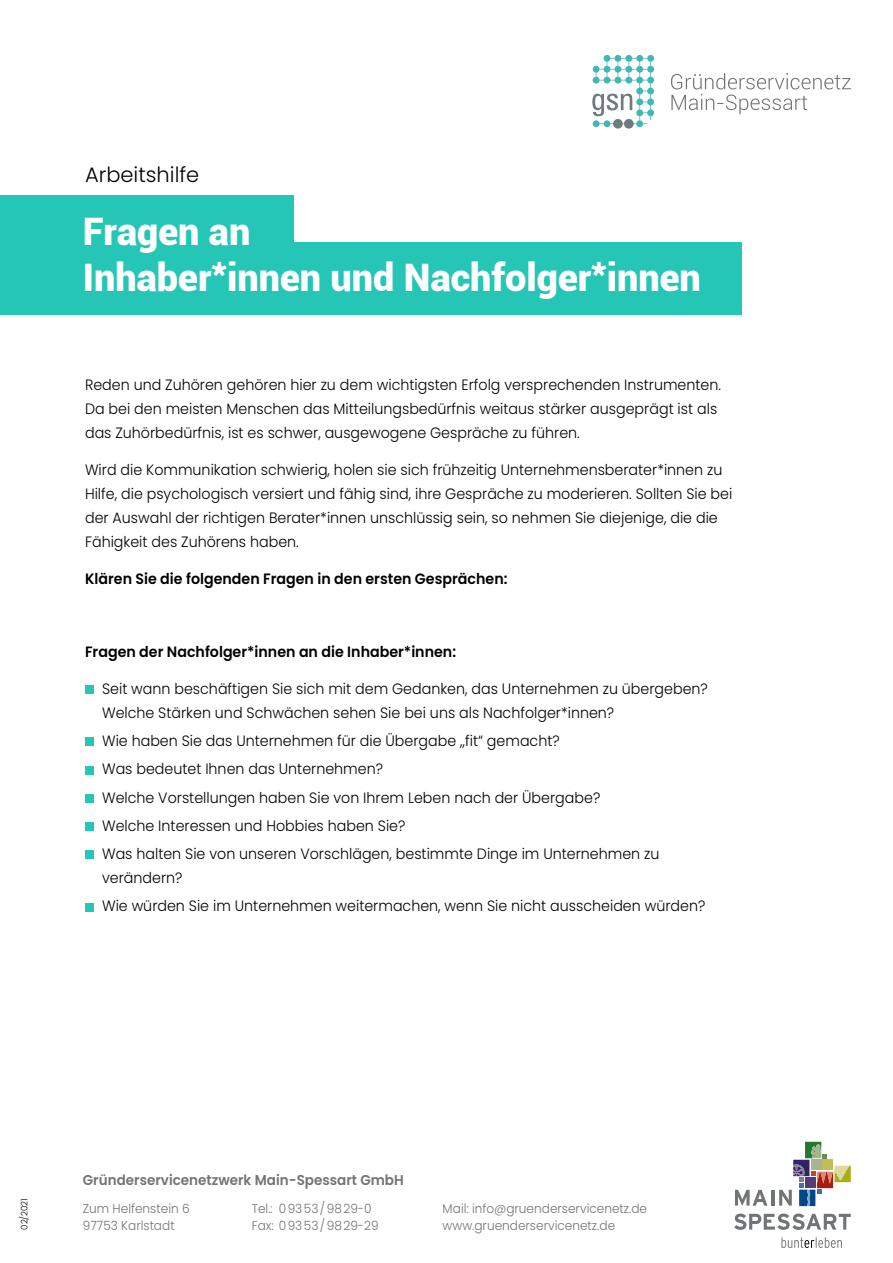
<style>
.page{position:relative;width:893px;height:1263px;background:#fff}
.page>*{position:absolute;margin:0;border:0;box-sizing:border-box;transform-origin:0 0}
.t1{font:900 37.95px/46.2px "Roboto";color:#fff}
.t2{font:300 21px "Poppins";color:#000}
.t3{font:300 15px/24px "Poppins";color:#000;scale:.95 1}
.t4{font:600 15px "Poppins";color:#000;scale:.95 1}
.t5{font:600 14.25px "Poppins";color:#717476;scale:.95 1}
.t6{font:300 12.75px/16.5px "Poppins";color:#717476;scale:.95 1}
.t7{font:300 9px "Poppins";color:#000;scale:.95 1}
</style>
<div class="page">
<svg style="left:671px;top:73px;width:180px;height:41px"></svg>
<svg style="left:613px;top:119px;width:10px;height:10px"></svg>
<svg style="left:592px;top:55px;width:62px;height:72px"></svg>
<svg style="left:734px;top:1213px;width:117px;height:17px"></svg>
<svg style="left:735px;top:1190px;width:32px;height:16px"></svg>
<hr style="left:771px;top:1190px;width:3px;height:15px;background:#717476">
<svg style="left:781px;top:1237px;width:61px;height:11px"></svg>
<svg style="left:779px;top:1142px;width:72px;height:64px"></svg>
<div style="left:0;top:196px;width:293px;height:72px;background:#26c6b7"></div>
<div style="left:0;top:243px;width:741px;height:72px;background:#26c6b7"></div>
<div style="left:85px;top:685px;width:9px;height:9px;background:#26c6b7"></div>
<div style="left:85px;top:737px;width:9px;height:9px;background:#26c6b7"></div>
<div style="left:85px;top:766px;width:9px;height:8px;background:#26c6b7"></div>
<div style="left:85px;top:794px;width:9px;height:8px;background:#26c6b7"></div>
<div style="left:85px;top:822px;width:9px;height:9px;background:#26c6b7"></div>
<div style="left:85px;top:850px;width:9px;height:9px;background:#26c6b7"></div>
<div style="left:85px;top:903px;width:9px;height:8px;background:#26c6b7"></div>
<h2 class="t2" style="left:85px;top:162px;width:116px">Arbeitshilfe</h2>
<h1 class="t1" style="left:83px;top:207px;width:619px">Fragen an<br>Inhaber*innen und Nachfolger*innen</h1>
<p class="t3" style="left:85px;top:373px;width:671px">Reden und Zuhören gehören hier zu dem wichtigsten Erfolg versprechenden Instrumenten.<br>Da bei den meisten Menschen das Mitteilungsbedürfnis weitaus stärker ausgeprägt ist als das Zuhörbedürfnis, ist es schwer, ausgewogene Gespräche zu führen.</p>
<p class="t3" style="left:85px;top:458px;width:683px">Wird die Kommunikation schwierig, holen sie sich frühzeitig Unternehmensberater*innen zu Hilfe, die psychologisch versiert und fähig sind, ihre Gespräche zu moderieren. Sollten Sie bei der Auswahl der richtigen Berater*innen unschlüssig sein, so nehmen Sie diejenige, die die Fähigkeit des Zuhörens haben.</p>
<p class="t4" style="left:85px;top:570px;width:446px">Klären Sie die folgenden Fragen in den ersten Gesprächen:</p>
<p class="t4" style="left:85px;top:643px;width:392px">Fragen der Nachfolger*innen an die Inhaber*innen:</p>
<p class="t3" style="left:102px;top:677px;width:639px">Seit wann beschäftigen Sie sich mit dem Gedanken, das Unternehmen zu übergeben?<br>Welche Stärken und Schwächen sehen Sie bei uns als Nachfolger*innen?</p>
<p class="t3" style="left:102px;top:727px;width:588px;line-height:28.2px">Wie haben Sie das Unternehmen für die Übergabe „fit“ gemacht?<br>Was bedeutet Ihnen das Unternehmen?<br>Welche Vorstellungen haben Sie von Ihrem Leben nach der Übergabe?<br>Welche Interessen und Hobbies haben Sie?<br>Was halten Sie von unseren Vorschlägen, bestimmte Dinge im Unternehmen zu</p>
<p class="t3" style="left:102px;top:864px;width:636px;line-height:28.2px">verändern?<br>Wie würden Sie im Unternehmen weitermachen, wenn Sie nicht ausscheiden würden?</p>
<p class="t7" style="left:19px;top:1230px;width:35px;rotate:-90deg">02/2021</p>
<p class="t5" style="left:83px;top:1172px;width:339px">Gründerservicenetzwerk Main-Spessart GmbH</p>
<p class="t6" style="left:83px;top:1200px;width:114px">Zum Helfenstein 6<br>97753 Karlstadt</p>
<p class="t6" style="left:252px;top:1200px;width:135px">Tel.: 09353/9829-0<br>Fax: 09353/9829-29</p>
<p class="t6" style="left:443px;top:1200px;width:217px">Mail: info@gruenderservicenetz.de</p>
<p class="t6" style="left:443px;top:1217px;width:183px">www.gruenderservicenetz.de</p>
</div>
